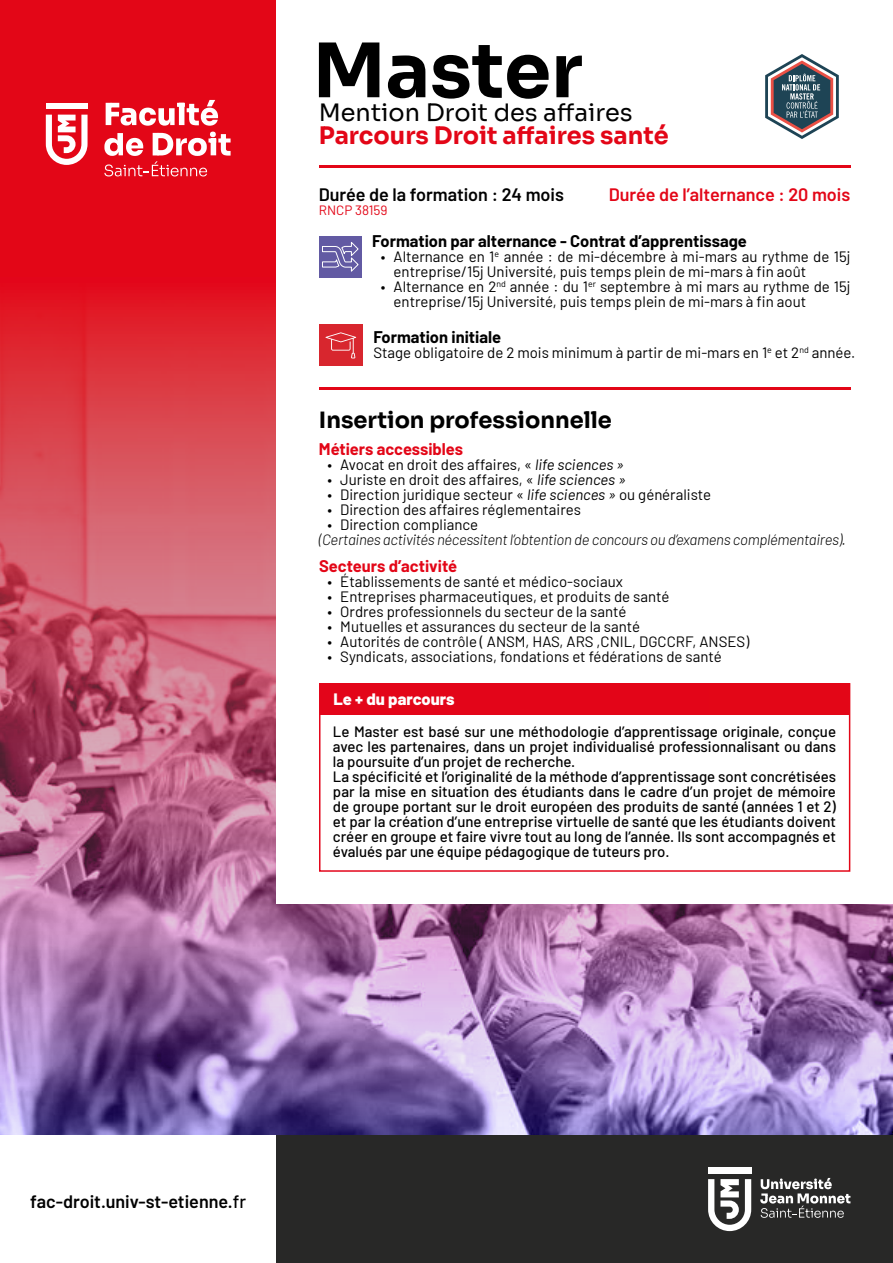
<style>
.page{position:relative;width:893px;height:1263px;background:#fff}
.page>*{position:absolute;margin:0;border:0;box-sizing:border-box;transform-origin:0 0}
.t1{font:75px "Sora";color:#000}
.t2{font:24px "Sora";color:#e30617}
.t3{font:24px "Sora";color:#000}
.t4{font:22.5px "Sora";color:#000}
.t5{font:600 18px "Barlow";color:#000}
.t6{font:600 18px "Barlow";color:#e30617}
.t7{font:700 16.5px "Barlow";color:#000}
.t8{font:700 16.5px "Barlow";color:#e30617}
.t9{font:800 16.5px "Barlow";color:#fff}
.t10{font:15px/15px "Barlow";color:#000}
.t11{font:500 15px/15px "Barlow";color:#000}
.t12{font:italic 300 15px "Barlow";letter-spacing:-.02em;color:#000}
.t13{font:13.5px "Barlow";color:#e30617}
.s1{font-style:italic}
.s2{font-weight:500}
</style>
<div class="page">
<img style="left:0;top:276px;width:893px;height:859px">
<div style="left:0;top:0;width:276px;height:276px;background:#e30617"></div>
<div style="left:276px;top:1135px;width:617px;height:128px;background:#282827"></div>
<div style="left:276px;top:0;width:617px;height:904px;background:#fff"></div>
<svg style="left:760px;top:1178px;width:90px;height:40px"></svg>
<div style="left:708px;top:1167px;width:43px;height:6px;background:#fff"></div>
<svg style="left:708px;top:1179px;width:43px;height:52px"></svg>
<svg style="left:106px;top:100px;width:112px;height:26px"></svg>
<svg style="left:104px;top:132px;width:127px;height:44px"></svg>
<div style="left:46px;top:103px;width:42px;height:6px;background:#fff"></div>
<svg style="left:46px;top:115px;width:42px;height:50px"></svg>
<svg style="left:765px;top:54px;width:74px;height:85px"></svg>
<div style="left:319px;top:236px;width:43px;height:42px;background:#625aa3"></div>
<svg style="left:322px;top:242px;width:37px;height:30px"></svg>
<hr style="left:319px;top:165px;width:531px;height:2px;background:#e30617">
<div style="left:319px;top:324px;width:44px;height:42px;background:#d8262e"></div>
<svg style="left:326px;top:332px;width:30px;height:26px"></svg>
<hr style="left:319px;top:388px;width:531px;height:2px;background:#e30617">
<div style="left:319px;top:683px;width:531px;height:189px;border:2px solid #fff"></div>
<div style="left:319px;top:683px;width:531px;height:32px;background:#e30518"></div>
<h1 class="t1" style="left:313px;top:9px;width:271px">Master</h1>
<h2 class="t3" style="left:319px;top:92px;width:315px">Mention Droit des affaires</h2>
<h2 class="t2" style="left:319px;top:115px;width:351px">Parcours Droit affaires santé</h2>
<p class="t5" style="left:319px;top:181px;width:247px">Durée de la formation : 24 mois</p>
<p class="t6" style="left:609px;top:181px;width:243px">Durée de l’alternance : 20 mois</p>
<p class="t13" style="left:319px;top:200px;width:70px">RNCP 38159</p>
<p class="t7" style="left:372px;top:229px;width:376px">Formation par alternance - Contrat d’apprentissage</p>
<p class="t10" style="left:394px;top:248px;width:458px;text-indent:-13px">• Alternance en 1<sup>e</sup> année : de mi-décembre à mi-mars au rythme de 15j entreprise/15j Université, puis temps plein de mi-mars à fin août</p>
<p class="t10" style="left:394px;top:278px;width:458px;text-indent:-13px">• Alternance en 2<sup>nd</sup> année : du 1<sup>er</sup> septembre à mi mars au rythme de 15j entreprise/15j Université, puis temps plein de mi-mars à fin aout</p>
<p class="t7" style="left:373px;top:325px;width:129px">Formation initiale</p>
<p class="t10" style="left:373px;top:344px;width:483px">Stage obligatoire de 2 mois minimum à partir de mi-mars en 1<sup>e</sup> et 2<sup>nd</sup> année.</p>
<h3 class="t4" style="left:319px;top:401px;width:295px">Insertion professionnelle</h3>
<p class="t8" style="left:319px;top:436px;width:146px">Métiers accessibles</p>
<p class="t10" style="left:327px;top:456px;width:298px">• Avocat en droit des affaires, « <span class="s1">life sciences »</span></p>
<p class="t10" style="left:327px;top:471px;width:300px">• Juriste en droit des affaires, « <span class="s1">life sciences »</span></p>
<p class="t10" style="left:327px;top:486px;width:385px">• Direction juridique secteur « <span class="s1">life sciences »</span> ou généraliste</p>
<p class="t10" style="left:327px;top:501px;width:255px">• Direction des affaires réglementaires</p>
<p class="t10" style="left:327px;top:516px;width:152px">• Direction compliance</p>
<p class="t12" style="left:319px;top:528px;width:528px">(Certaines activités nécessitent l’obtention de concours ou d’examens complémentaires).</p>
<p class="t10" style="left:328px;top:573px;width:297px">• Établissements de santé et médico-sociaux</p>
<p class="t10" style="left:328px;top:588px;width:343px">• Entreprises pharmaceutiques, et produits de santé</p>
<p class="t10" style="left:328px;top:603px;width:300px">• Ordres professionnels du secteur de la santé</p>
<p class="t10" style="left:328px;top:618px;width:314px">• Mutuelles et assurances du secteur de la santé</p>
<p class="t10" style="left:328px;top:633px;width:423px">• Autorités de contrôle ( ANSM, HAS, ARS ,CNIL, DGCCRF, ANSES)</p>
<p class="t10" style="left:328px;top:648px;width:396px">• Syndicats, associations, fondations et fédérations de santé</p>
<p class="t8" style="left:319px;top:554px;width:140px">Secteurs d’activité</p>
<p class="t9" style="left:333px;top:687px;width:123px">Le + du parcours</p>
<p class="t11" style="left:333px;top:723px;width:505px">Le Master est basé sur une méthodologie d’apprentissage originale, conçue avec les partenaires, dans un projet individualisé professionnalisant ou dans la poursuite d’un projet de recherche.<br>La spécificité et l’originalité de la méthode d’apprentissage sont concrétisées par la mise en situation des étudiants dans le cadre d’un projet de mémoire de groupe portant sur le droit européen des produits de santé (années 1 et 2) et par la création d’une entreprise virtuelle de santé que les étudiants doivent créer en groupe et faire vivre tout au long de l’année. Ils sont accompagnés et évalués par une équipe pédagogique de tuteurs pro.</p>
<p class="t5" style="left:30px;top:1188px;width:217px">fac-droit.univ-st-etienne.<span class="s2">fr</span></p>
</div>
